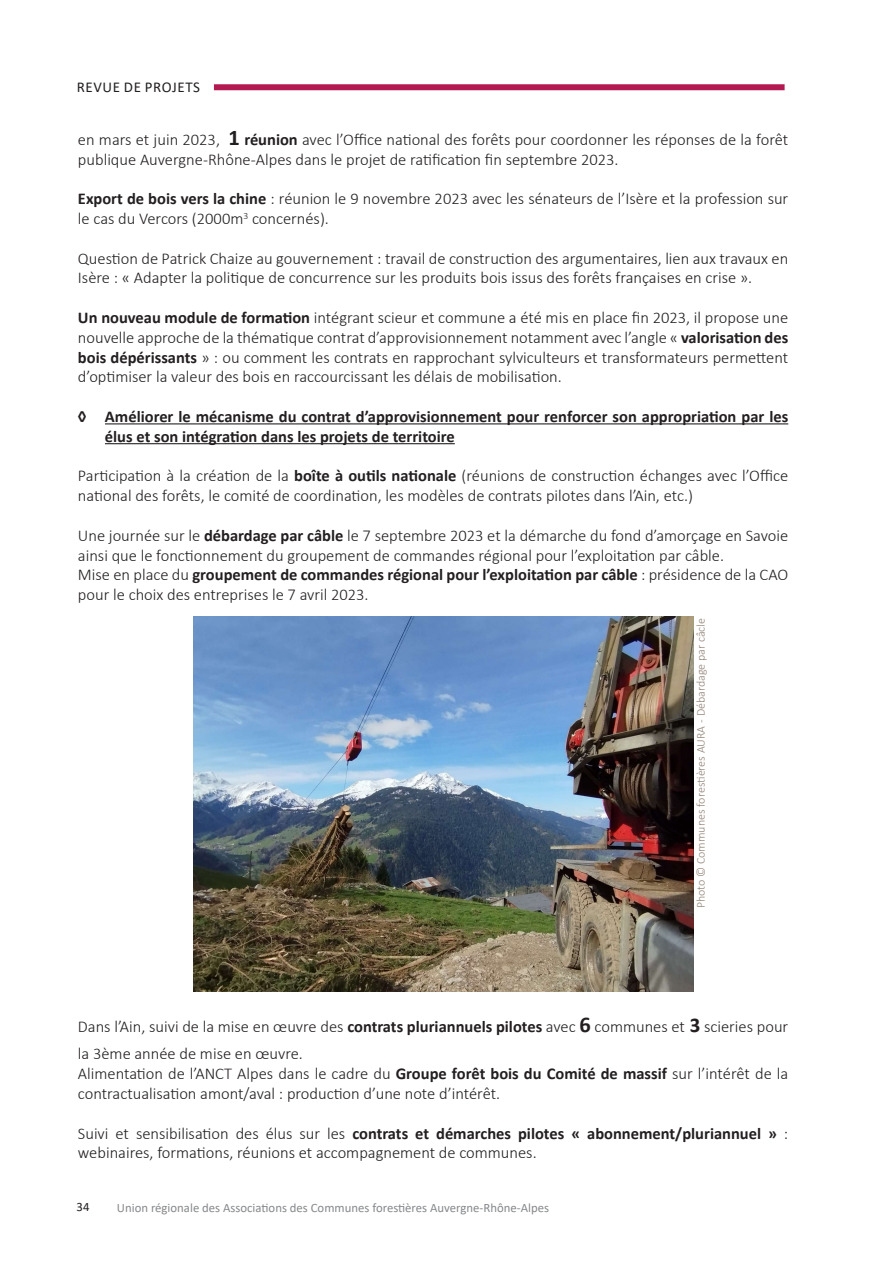
<style>
.page{position:relative;width:893px;height:1263px;background:#fff}
.page>*{position:absolute;margin:0;border:0;box-sizing:border-box;transform-origin:0 0}
.t1{font:300 16.5px/19.8px "Calibri";color:#231f20}
.t2{font:700 16.5px/19.8px "Calibri";color:#231f20}
.Titre_de_section_de_page_-_Noir{font:15px "Calibri";letter-spacing:.04em;color:#231f20}
.t3{font:12.75px "Calibri";color:#86888b}
.t4{font:12.75px "Calibri";color:#231f20}
.t5{font:300 12px "Calibri";color:#918377}
.s1{font-weight:700;font-size:22.5px}
.s2{font-weight:700}
.s3{font-weight:700;font-size:21px}
</style>
<div class="page">
<div style="left:214px;top:84px;width:571px;height:6px;background:#b31a51"></div>
<hr style="left:105px;top:423px;width:683px;height:1px;background:#231f20">
<hr style="left:105px;top:443px;width:350px;height:1px;background:#231f20">
<img style="left:194px;top:617px;width:499px;height:374px">
<p class="Titre_de_section_de_page_-_Noir" style="left:77px;top:77px;width:125px">REVUE DE PROJETS</p>
<p class="t1" style="left:78px;top:129px;width:712px">en mars et juin 2023, <span class="s1">1</span> <span class="s2">réunion</span> avec l’Office national des forêts pour coordonner les réponses de la forêt publique Auvergne-Rhône-Alpes dans le projet de ratification fin septembre 2023.</p>
<p class="t1" style="left:78px;top:189px;width:712px"><span class="s2">Export de bois vers la chine</span> : réunion le 9 novembre 2023 avec les sénateurs de l’Isère et la profession sur le cas du Vercors (2000m<sup>3</sup> concernés).</p>
<p class="t1" style="left:78px;top:248px;width:712px">Question de Patrick Chaize au gouvernement : travail de construction des argumentaires, lien aux travaux en<br>Isère : « Adapter la politique de concurrence sur les produits bois issus des forêts françaises en crise ».</p>
<p class="t1" style="left:78px;top:307px;width:712px;text-align:justify"><span class="s2">Un nouveau module de formation</span> intégrant scieur et commune a été mis en place fin 2023, il propose une nouvelle approche de la thématique contrat d’approvisionnement notamment avec l’angle « <span class="s2">valorisation des bois dépérissants</span> » : ou comment les contrats en rapprochant sylviculteurs et transformateurs permettent d’optimiser la valeur des bois en raccourcissant les délais de mobilisation.</p>
<p class="t2" style="left:105px;top:406px;width:685px;text-indent:-27px">◊ Améliorer le mécanisme du contrat d’approvisionnement pour renforcer son appropriation par les élus et son intégration dans les projets de territoire</p>
<p class="t1" style="left:78px;top:466px;width:712px">Participation à la création de la <span class="s2">boîte à outils nationale</span> (réunions de construction échanges avec l’Office national des forêts, le comité de coordination, les modèles de contrats pilotes dans l’Ain, etc.)</p>
<p class="t1" style="left:78px;top:525px;width:712px">Une journée sur le <span class="s2">débardage par câble</span> le 7 septembre 2023 et la démarche du fond d’amorçage en Savoie ainsi que le fonctionnement du groupement de commandes régional pour l’exploitation par câble.</p>
<p class="t1" style="left:78px;top:565px;width:712px">Mise en place du <span class="s2">groupement de commandes régional pour l’exploitation par câble</span> : présidence de la CAO pour le choix des entreprises le 7 avril 2023.</p>
<p class="t5" style="left:693px;top:908px;width:292px;rotate:-90deg">Photo © Communes forestières AURA - Débardage par câcle</p>
<p class="t1" style="left:78px;top:1013px;width:712px;line-height:27px">Dans l’Ain, suivi de la mise en œuvre des <span class="s2">contrats pluriannuels pilotes</span> avec <span class="s1">6</span> communes et <span class="s3">3</span> scieries pour la 3ème année de mise en œuvre.</p>
<p class="t1" style="left:78px;top:1063px;width:712px">Alimentation de l’ANCT Alpes dans le cadre du <span class="s2">Groupe forêt bois du Comité de massif</span> sur l’intérêt de la contractualisation amont/aval : production d’une note d’intérêt.</p>
<p class="t1" style="left:78px;top:1123px;width:712px">Suivi et sensibilisation des élus sur les <span class="s2">contrats et démarches pilotes « abonnement/pluriannuel »</span> : webinaires, formations, réunions et accompagnement de communes.</p>
<p class="t4" style="left:77px;top:1197px;width:14px">34</p>
<p class="t3" style="left:117px;top:1199px;width:434px">Union régionale des Associations des Communes forestières Auvergne-Rhône-Alpes</p>
</div>
